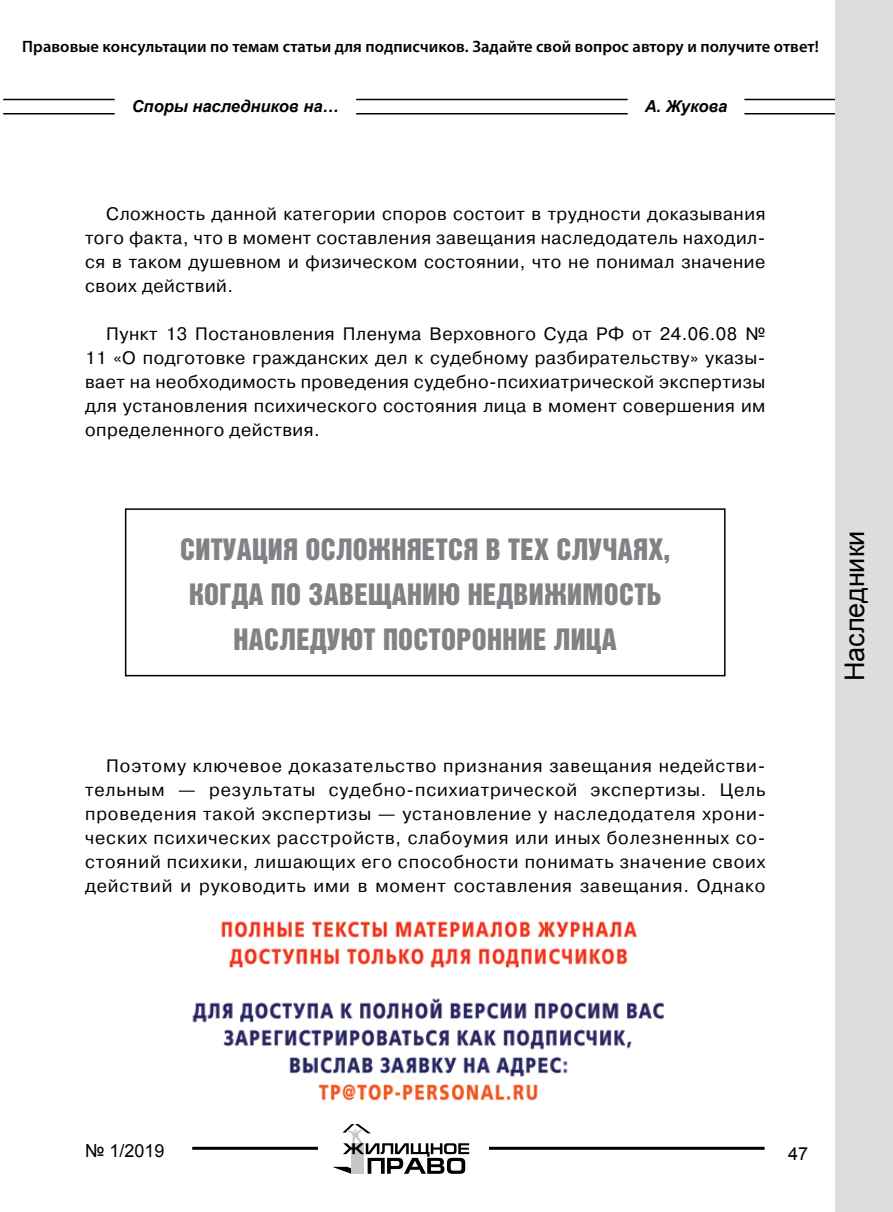
<style>
.page{position:relative;width:893px;height:1212px;background:#fff}
.page>*{position:absolute;margin:0;border:0;box-sizing:border-box;transform-origin:0 0}
.t1{font:30px "Bastion Kontrast Alt C";letter-spacing:.055em;color:#808285}
.t2{font:30px "Bastion Kontrast Alt C";letter-spacing:.035em;color:#808285}
.t3{font:27px "Arial";color:#000}
.t4{font:18px/24px "Pragmatica";letter-spacing:.03em;color:#000;text-align:justify}
.t5{font:18px "Arial";color:#000}
.t6{font:600 16.5px "Myriad Pro";letter-spacing:.005em;color:#000}
.t7{font:italic 700 16.5px "Arial";color:#000}
</style>
<div class="page">
<hr style="left:3px;top:99px;width:857px;height:1px;background:#000">
<hr style="left:3px;top:113px;width:857px;height:1px;background:#000">
<div style="left:835px;top:0;width:58px;height:1212px;background:#dcddde"></div>
<div style="left:628px;top:95px;width:116px;height:23px;background:#fff"></div>
<div style="left:115px;top:95px;width:241px;height:23px;background:#fff"></div>
<hr style="left:192px;top:1147px;width:573px;height:3px;background:#000">
<div style="left:319px;top:1108px;width:170px;height:85px;background:#fff"></div>
<svg style="left:332px;top:1124px;width:137px;height:50px"></svg>
<div style="left:125px;top:508px;width:600px;height:168px;border:2px solid #000"></div>
<img style="left:192px;top:921px;width:472px;height:180px">
<p class="t6" style="left:22px;top:36px;width:798px">Правовые консультации по темам статьи для подписчиков. Задайте свой вопрос автору и получите ответ!</p>
<p class="t7" style="left:132px;top:96px;width:209px">Споры наследников на…</p>
<p class="t7" style="left:645px;top:96px;width:84px">А. Жукова</p>
<p class="t4" style="left:85px;top:203px;width:682px;text-indent:21px">Сложность данной категории споров состоит в трудности доказывания того факта, что в момент составления завещания наследодатель находил&shy;ся в таком душевном и физическом состоянии, что не понимал значение своих действий.</p>
<p class="t4" style="left:85px;top:323px;width:682px;text-indent:21px">Пункт 13 Постановления Пленума Верховного Суда РФ от 24.06.08 № 11 «О подготовке гражданских дел к судебному разбирательству» указы&shy;вает на необходимость проведения судебно-психиатрической экспертизы для установления психического состояния лица в момент совершения им определенного действия.</p>
<h1 class="t1" style="left:180px;top:534px;width:492px">Ситуация осложняется в тех случаях,</h1>
<h1 class="t2" style="left:189px;top:579px;width:474px">когда по завещанию недвижимость</h1>
<h1 class="t1" style="left:234px;top:624px;width:224px">наследуют посторонн</h1>
<h1 class="t1" style="left:518px;top:624px;width:99px">ие лица</h1>
<p class="t4" style="left:85px;top:755px;width:682px;text-indent:21px">П оэтому ключевое доказательство признания завещания недействи&shy;тельным — результаты судебно-психиатрической экспертизы. Цель проведения такой экспертизы — установление у наследодателя хрони&shy;ческих психических расстройств, слабоумия или иных болезненных со&shy;стояний психики, лишающих его способности понимать значение своих действий и руководить ими в момент составления завещания. Однако</p>
<h2 class="t3" style="left:837px;top:681px;width:152px;rotate:-90deg">Наследники</h2>
<p class="t5" style="left:85px;top:1139px;width:81px">№ 1/2019</p>
<p class="t5" style="left:788px;top:1142px;width:22px">47</p>
</div>
